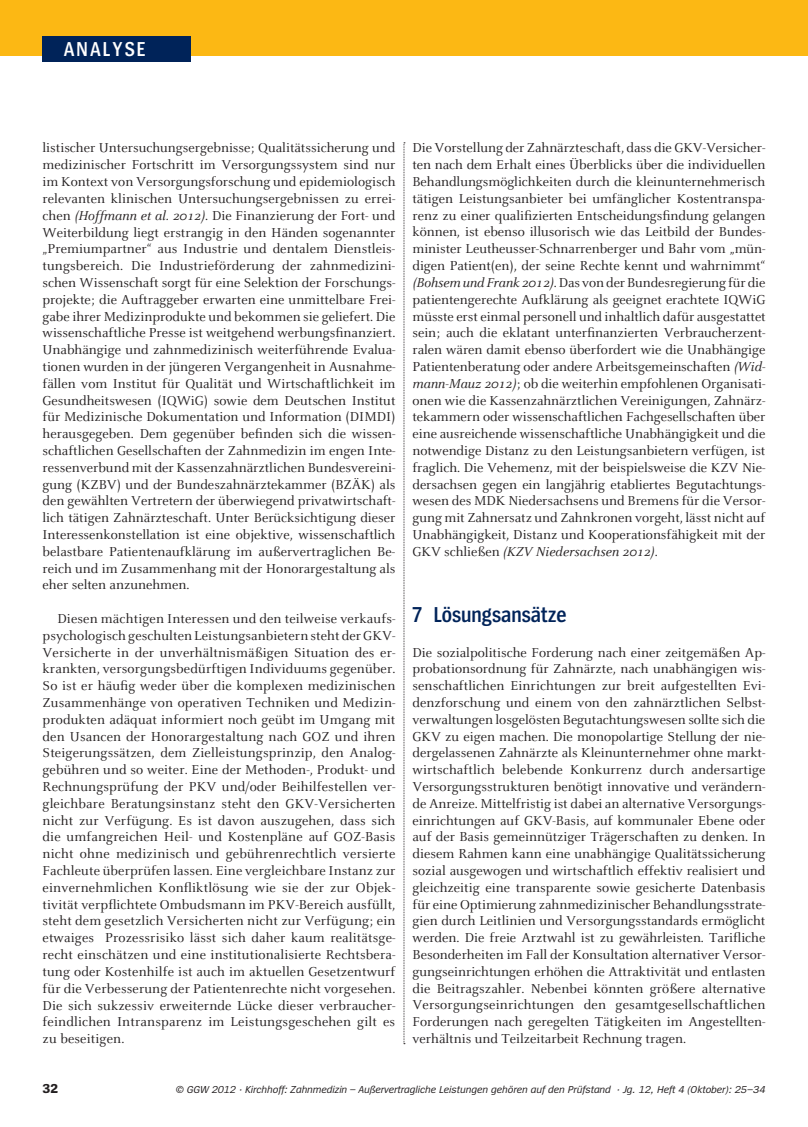
<style>
.page{position:relative;width:808px;height:1127px;background:#fff}
.page>*{position:absolute;margin:0;border:0;box-sizing:border-box;transform-origin:0 0}
.t1{font:600 22.5px "Spiegel Cd";color:#002359}
.t2{font:600 21px "Spiegel Cd";color:#fff}
.t3{font:14.25px/16.8px "Celeste";color:#231f20;text-align:justify}
.t4{font:700 13.5px "Spiegel";color:#231f20}
.t5{font:italic 10.5px "Spiegel";color:#231f20}
.s1{font-style:italic}
</style>
<div class="page">
<div style="left:0;top:0;width:808px;height:55px;background:#fcb814"></div>
<div style="left:43px;top:36px;width:148px;height:26px;background:#002359"></div>
<svg style="left:404px;top:142px;width:1px;height:902px"></svg>
<h2 class="t2" style="left:64px;top:38px;width:83px">Analyse</h2>
<p class="t3" style="left:43px;top:140px;width:355px">listischer Untersuchungsergebnisse; Qualitätssicherung und medizinischer Fortschritt im Versorgungssystem sind nur im Kontext von Versorgungsforschung und epidemiologisch relevanten klinischen Untersuchungsergebnissen zu errei&shy;chen <span class="s1">(Hoffmann et al. 2012)</span>. Die Finanzierung der Fort- und Weiterbildung liegt erstrangig in den Händen sogenannter „Premiumpartner“ aus Industrie und dentalem Dienstleis&shy;tungsbereich. Die Industrieförderung der zahnmedizini&shy;schen Wissenschaft sorgt für eine Selektion der Forschungs&shy;projekte; die Auftraggeber erwarten eine unmittelbare Frei&shy;gabe ihrer Medizinprodukte und bekommen sie geliefert. Die wissenschaftliche Presse ist weitgehend werbungsfinanziert.<br>Unabhängige und zahnmedizinisch weiterführende Evalua&shy;tionen wurden in der jüngeren Vergangenheit in Ausnahme&shy;fällen vom Institut für Qualität und Wirtschaftlichkeit im Gesundheitswesen (IQWiG) sowie dem Deutschen Institut für Medizinische Dokumentation und Information (DIMDI) herausgegeben. Dem gegenüber befinden sich die wissen&shy;schaftlichen Gesellschaften der Zahnmedizin im engen Inte&shy;ressenverbund mit der Kassenzahnärztlichen Bundesvereini&shy;gung (KZBV) und der Bundeszahnärztekammer (BZÄK) als den gewählten Vertretern der überwiegend privatwirtschaft&shy;lich tätigen Zahnärzteschaft. Unter Berücksichtigung dieser Interessenkonstellation ist eine objektive, wissenschaftlich belastbare Patientenaufklärung im außervertraglichen Be&shy;reich und im Zusammenhang mit der Honorargestaltung als eher selten anzunehmen.</p>
<p class="t3" style="left:43px;top:610px;width:355px;text-indent:15px">Diesen mächtigen Interessen und den teilweise verkaufs&shy;psychologisch geschulten Leistungsanbietern steht der GKV-Versicherte in der unverhältnismäßigen Situation des er&shy;krankten, versorgungsbedürftigen Individuums gegenüber.<br>So ist er häufig weder über die komplexen medizinischen Zusammenhänge von operativen Techniken und Medizin&shy;produkten adäquat informiert noch geübt im Umgang mit den Usancen der Honorargestaltung nach GOZ und ihren Steigerungssätzen, dem Zielleistungsprinzip, den Analog&shy;gebühren und so weiter. Eine der Methoden-, Produkt- und Rechnungsprüfung der PKV und/oder Beihilfestellen ver&shy;gleichbare Beratungsinstanz steht den GKV-Versicherten nicht zur Verfügung. Es ist davon auszugehen, dass sich die umfangreichen Heil- und Kostenpläne auf GOZ-Basis nicht ohne medizinisch und gebührenrechtlich versierte Fachleute überprüfen lassen. Eine vergleichbare Instanz zur einvernehmlichen Konfliktlösung wie sie der zur Objek&shy;tivität verpflichtete Ombudsmann im PKV-Bereich ausfüllt, steht dem gesetzlich Versicherten nicht zur Verfügung; ein etwaiges Prozessrisiko lässt sich daher kaum realitätsge&shy;recht einschätzen und eine institutionalisierte Rechtsbera&shy;tung oder Kostenhilfe ist auch im aktuellen Gesetzentwurf für die Verbesserung der Patientenrechte nicht vorgesehen.<br>Die sich sukzessiv erweiternde Lücke dieser verbraucher&shy;feindlichen Intransparenz im Leistungsgeschehen gilt es zu beseitigen.</p>
<p class="t3" style="left:412px;top:140px;width:355px">Die Vorstellung der Zahnärzteschaft, dass die GKV-Versicher&shy;ten nach dem Erhalt eines Überblicks über die individuellen Behandlungsmöglichkeiten durch die kleinunternehmerisch tätigen Leistungsanbieter bei umfänglicher Kostentranspa&shy;renz zu einer qualifizierten Entscheidungsfindung gelangen können, ist ebenso illusorisch wie das Leitbild der Bundes&shy;minister Leutheusser-Schnarrenberger und Bahr vom „mün&shy;digen Patient(en), der seine Rechte kennt und wahrnimmt“ <span class="s1">(Bohsem und Frank 2012)</span>. Das von der Bundesregierung für die patientengerechte Aufklärung als geeignet erachtete IQWiG müsste erst einmal personell und inhaltlich dafür ausgestattet sein; auch die eklatant unterfinanzierten Verbraucherzent&shy;ralen wären damit ebenso überfordert wie die Unabhängige Patientenberatung oder andere Arbeitsgemeinschaften <span class="s1">(Wid&shy;mann-Mauz 2012)</span>; ob die weiterhin empfohlenen Organisati&shy;onen wie die Kassenzahnärztlichen Vereinigungen, Zahnärz&shy;tekammern oder wissenschaftlichen Fachgesellschaften über eine ausreichende wissenschaftliche Unabhängigkeit und die notwendige Distanz zu den Leistungsanbietern verfügen, ist fraglich. Die Vehemenz, mit der beispielsweise die KZV Nie&shy;dersachsen gegen ein langjährig etabliertes Begutachtungs&shy;wesen des MDK Niedersachsens und Bremens für die Versor&shy;gung mit Zahnersatz und Zahnkronen vorgeht, lässt nicht auf Unabhängigkeit, Distanz und Kooperationsfähigkeit mit der GKV schließen <span class="s1">(KZV Niedersachsen 2012)</span>.</p>
<h1 class="t1" style="left:412px;top:603px;width:156px">7 Lösungsansätze</h1>
<p class="t3" style="left:412px;top:644px;width:355px">Die sozialpolitische Forderung nach einer zeitgemäßen Ap&shy;probationsordnung für Zahnärzte, nach unabhängigen wis&shy;senschaftlichen Einrichtungen zur breit aufgestellten Evi&shy;denzforschung und einem von den zahnärztlichen Selbst&shy;verwaltungen losgelösten Begutachtungswesen sollte sich die GKV zu eigen machen. Die monopolartige Stellung der nie&shy;dergelassenen Zahnärzte als Kleinunternehmer ohne markt&shy;wirtschaftlich belebende Konkurrenz durch andersartige Versorgungsstrukturen benötigt innovative und verändern&shy;de Anreize. Mittelfristig ist dabei an alternative Versorgungs&shy;einrichtungen auf GKV-Basis, auf kommunaler Ebene oder auf der Basis gemeinnütziger Trägerschaften zu denken. In diesem Rahmen kann eine unabhängige Qualitätssicherung sozial ausgewogen und wirtschaftlich effektiv realisiert und gleichzeitig eine transparente sowie gesicherte Datenbasis für eine Optimierung zahnmedizinischer Behandlungsstrate&shy;gien durch Leitlinien und Versorgungsstandards ermöglicht werden. Die freie Arztwahl ist zu gewährleisten. Tarifliche Besonderheiten im Fall der Konsultation alternativer Versor&shy;gungseinrichtungen erhöhen die Attraktivität und entlasten die Beitragszahler. Nebenbei könnten größere alternative Versorgungseinrichtungen den gesamtgesellschaftlichen Forderungen nach geregelten Tätigkeiten im Angestellten&shy;verhältnis und Teilzeitarbeit Rechnung tragen.</p>
<p class="t4" style="left:43px;top:1081px;width:17px">32</p>
<p class="t5" style="left:176px;top:1084px;width:591px">© GGW 2012 · Kirchhoff: Zahnmedizin – Außervertragliche Leistungen gehören auf den Prüfstand · Jg. 12, Heft 4 (Oktober): 25–34</p>
</div>
